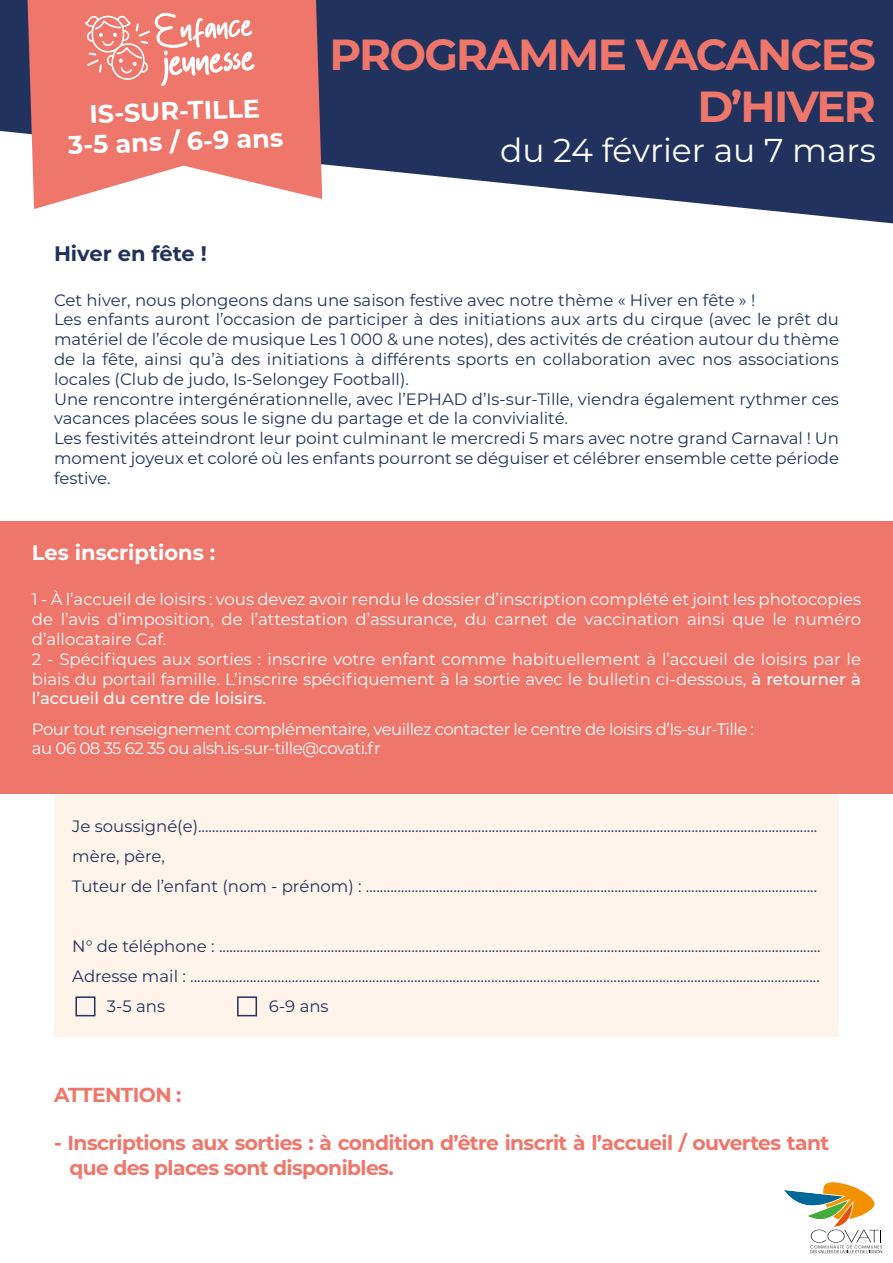
<style>
.page{position:relative;width:893px;height:1263px;background:#fff}
.page>*{position:absolute;margin:0;border:0;box-sizing:border-box;transform-origin:0 0}
.t1{font:700 43.5px/52.2px "Montserrat";letter-spacing:-.04em;color:#ef766b;text-align:right}
.t2{font:100 33px "Montserrat";color:#fff}
.t3{font:700 25.5px/30.6px "Montserrat";color:#fff;text-align:center}
.t4{font:700 21px "Montserrat";color:#fff}
.t5{font:700 21px "Montserrat";color:#21325e}
.t6{font:700 20.25px/24.3px "Montserrat";letter-spacing:-.03em;color:#ef766b}
.t7{font:100 16.5px/30px "Montserrat";color:#21325e}
.t8{font:16.5px/19.8px "Montserrat";color:#21325e}
.t9{font:16.5px/19.8px "Montserrat";color:#fff}
.t10{font:16.5px/19.8px "Montserrat";letter-spacing:-.03em;color:#fff}
.s1{font-weight:500}
</style>
<div class="page">
<div style="left:54px;top:722px;width:785px;height:314px;background:#fef4ea"></div>
<div style="left:75px;top:996px;width:20px;height:20px;border:2px solid #23335e"></div>
<div style="left:237px;top:996px;width:20px;height:20px;border:2px solid #23335e"></div>
<svg style="left:0;top:0;width:893px;height:223px;fill:#21325e"></svg>
<svg style="left:28px;top:0;width:294px;height:209px;background:#ee8981"></svg>
<div style="left:0;top:521px;width:893px;height:272px;background:#ef766b"></div>
<svg style="left:784px;top:1181px;width:98px;height:72px"></svg>
<svg style="left:85px;top:13px;width:170px;height:73px"></svg>
<h3 class="t3" style="left:67px;top:98px;width:217px;rotate:-2deg">IS-SUR-TILLE<br>3-5 ans / 6-9 ans</h3>
<h1 class="t1" style="left:330px;top:26px;width:548px">PROGRAMME VACANCES<br>D’HIVER</h1>
<h2 class="t2" style="left:500px;top:128px;width:377px">du 24 février au 7 mars</h2>
<p class="t5" style="left:54px;top:238px;width:154px">Hiver en fête !</p>
<p class="t8" style="left:54px;top:289px;width:786px">Cet hiver, nous plongeons dans une saison festive avec notre thème « Hiver en fête » !<br>Les enfants auront l’occasion de participer à des initiations aux arts du cirque (avec le prêt du matériel de l’école de musique Les 1 000 &amp; une notes), des activités de création autour du thème de la fête, ainsi qu’à des initiations à différents sports en collaboration avec nos associations locales (Club de judo, Is-Selongey Football).<br>Une rencontre intergénérationnelle, avec l’EPHAD d’Is-sur-Tille, viendra également rythmer ces vacances placées sous le signe du partage et de la convivialité.<br>Les festivités atteindront leur point culminant le mercredi 5 mars avec notre grand Carnaval ! Un moment joyeux et coloré où les enfants pourront se déguiser et célébrer ensemble cette période festive.</p>
<p class="t4" style="left:32px;top:538px;width:185px">Les inscriptions :</p>
<p class="t9" style="left:32px;top:589px;width:831px">1 - À l’accueil de loisirs : vous devez avoir rendu le dossier d’inscription complété et joint les photocopies de l’avis d’imposition, de l’attestation d’assurance, du carnet de vaccination ainsi que le numéro d’allocataire Caf.<br>2 - Spécifiques aux sorties : inscrire votre enfant comme habituellement à l’accueil de loisirs par le biais du portail famille. L’inscrire spécifiquement à la sortie avec le bulletin ci-dessous, <span class="s1">à retourner à l’accueil du centre de loisirs.</span></p>
<p class="t10" style="left:32px;top:718px;width:724px">Pour tout renseignement complémentaire, veuillez contacter le centre de loisirs d’Is-sur-Tille : au 06 08 35 62 35 ou alsh.is-sur-tille@covati.fr</p>
<p class="t7" style="left:72px;top:811px;width:746px">Je soussigné(e)................................................................................................................................................................................. mère, père,<br>Tuteur de l’enfant (nom - prénom) : .................................................................................................................................</p>
<p class="t7" style="left:72px;top:931px;width:750px">N° de téléphone : ............................................................................................................................................................................</p>
<p class="t7" style="left:72px;top:961px;width:749px">Adresse mail : ....................................................................................................................................................................................</p>
<p class="t7" style="left:107px;top:991px;width:60px">3-5 ans</p>
<p class="t7" style="left:269px;top:991px;width:61px">6-9 ans</p>
<p class="t6" style="left:54px;top:1081px;width:129px">ATTENTION :</p>
<p class="t6" style="left:69px;top:1130px;width:761px;text-indent:-15px">- Inscriptions aux sorties : à condition d’être inscrit à l’accueil / ouvertes tant que des places sont disponibles.</p>
</div>
